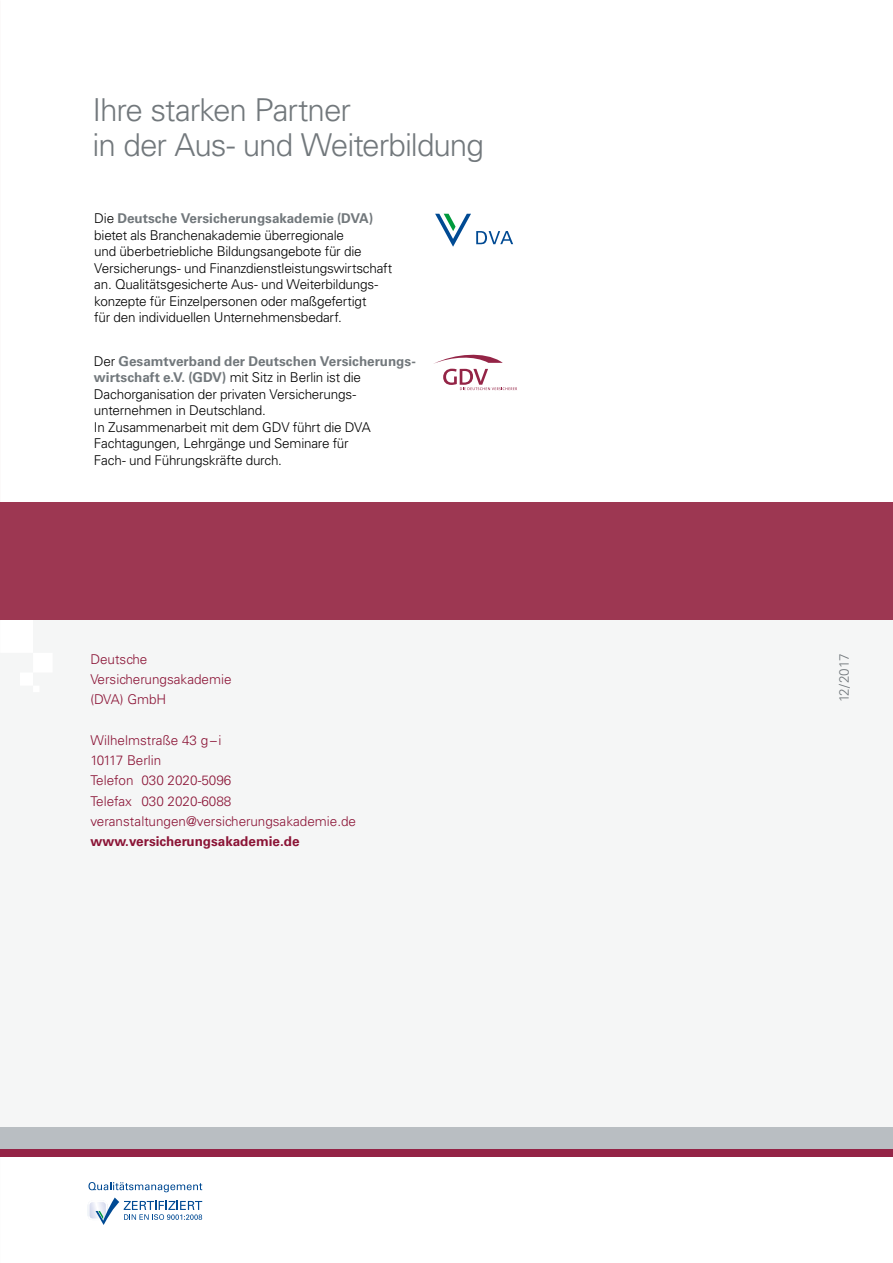
<style>
.page{position:relative;width:893px;height:1263px;background:#fff}
.page>*{position:absolute;margin:0;border:0;box-sizing:border-box;transform-origin:0 0}
.t1{font:300 31.5px/34.5px "Univers LT Std";letter-spacing:-.035em;color:#72787c}
.t2{font:300 13.5px/16.5px "Univers LT Std";letter-spacing:-.015em;color:#000}
.t3{font:300 13.5px/20.2px "Univers LT Std";color:#8b1436}
.t4{font:700 13.5px "Univers LT Std";color:#8b1436}
.t5{font:300 13.5px "Univers LT Std";letter-spacing:-.03em;color:#72787c}
.s1{font-weight:700;color:#72787c}
</style>
<div class="page">
<svg style="left:88px;top:1182px;width:114px;height:43px"></svg>
<div style="left:0;top:503px;width:893px;height:117px;background:#9d3752"></div>
<div style="left:0;top:1148px;width:893px;height:9px;background:#942446"></div>
<div style="left:0;top:1127px;width:893px;height:21px;background:#b9bec2"></div>
<svg style="left:434px;top:354px;width:83px;height:36px"></svg>
<svg style="left:435px;top:214px;width:78px;height:33px"></svg>
<h1 class="t1" style="left:92px;top:93px;width:393px">Ihre starken Partner<br>in der Aus- und Weiterbildung</h1>
<p class="t2" style="left:94px;top:210px;width:300px">Die <span class="s1">Deutsche Versicherungsakademie (DVA) </span>bietet als Branchenakademie überregionale<br>und überbetriebliche Bildungsangebote für die Versicherungs- und Finanzdienstleistungswirtschaft an. Qualitätsgesicherte Aus- und Weiterbildungs&shy;konzepte für Einzelpersonen oder maßgefertigt<br>für den individuellen Unternehmensbedarf.</p>
<p class="t2" style="left:94px;top:353px;width:323px">Der <span class="s1">Gesamtverband der Deutschen Versicherungs&shy;wirtschaft e.V. (GDV)</span> mit Sitz in Berlin ist die Dachorganisation der privaten Versicherungs&shy;unternehmen in Deutschland.<br>In Zusammenarbeit mit dem GDV führt die DVA Fachtagungen, Lehrgänge und Seminare für<br>Fach- und Führungskräfte durch.</p>
<p class="t3" style="left:90px;top:649px;width:143px">Deutsche<br>Versicherungsakademie (DVA) GmbH</p>
<p class="t3" style="left:90px;top:730px;width:267px">Wilhelmstraße 43 g – i<br>10117 Berlin<br>Telefon 030 2020-5096<br>Telefax 030 2020-6088 veranstaltungen@versicherungsakademie.de</p>
<p class="t4" style="left:90px;top:833px;width:211px">www.versicherungsakademie.de</p>
<p class="t5" style="left:836px;top:702px;width:50px;rotate:-90deg">12/2017</p>
</div>
